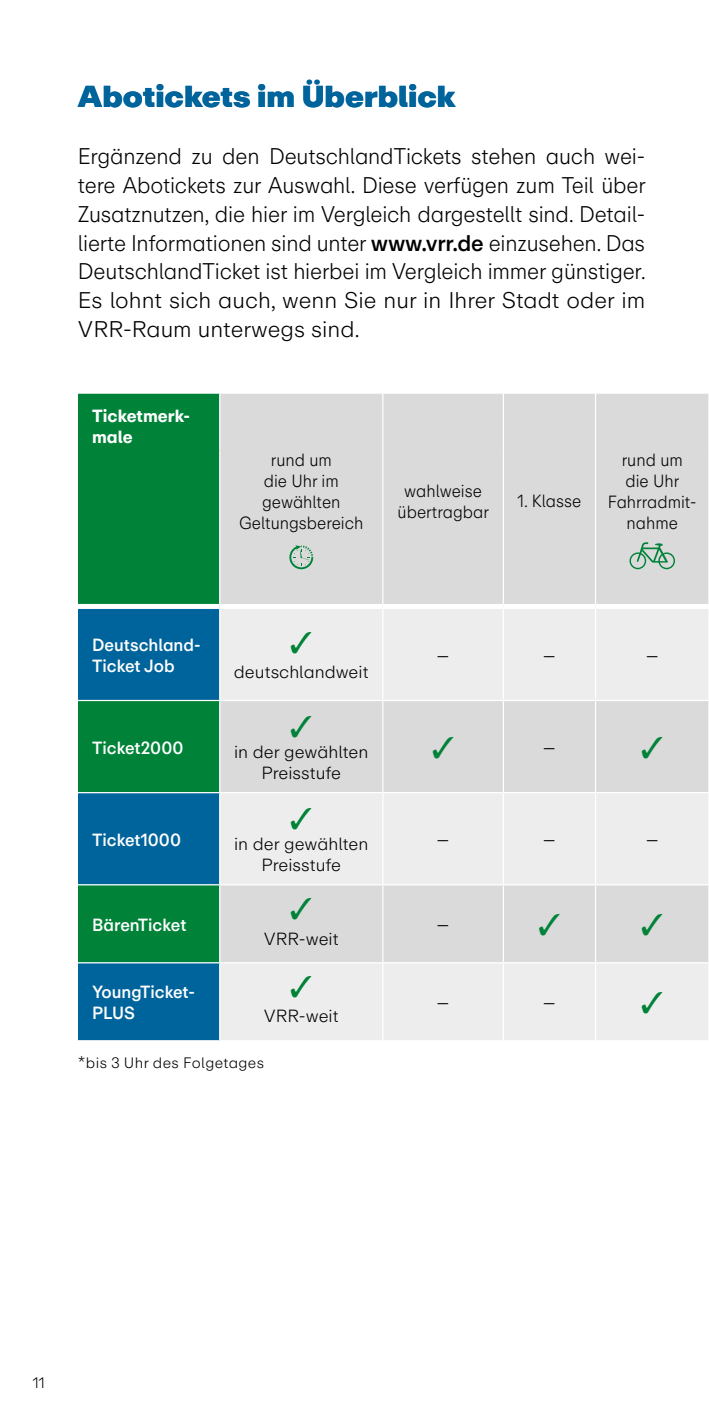
<style>
.page{position:relative;width:709px;height:1418px;background:#fff}
.page>*{position:absolute;margin:0;border:0;box-sizing:border-box;transform-origin:0 0}
.t1{font:900 30px "ABC Repro";color:#00649c}
.t2{font:300 22.5px/28.8px "ABC Repro";color:#000;text-align:justify;scale:.95 1}
.t3{font:300 20px "ABC Repro";color:#000}
.t4{font:300 17.5px/21px "ABC Repro";color:#000;text-align:center;scale:.93 1}
.t5{font:300 17.5px/21px "ABC Repro";color:#000;text-align:center}
.t6{font:500 17.5px/21px "ABC Repro";color:#fff;scale:.93 1}
.t7{font:700 17.5px/21px "ABC Repro";color:#fff;scale:.93 1}
.t8{font:300 15px "ABC Repro";letter-spacing:.025em;color:#000}
.s1{font-weight:500}
</style>
<div class="page">
<div style="left:78px;top:394px;width:141px;height:210px;background:#008339"></div>
<div style="left:220px;top:394px;width:488px;height:210px;background:#dadada"></div>
<svg style="left:78px;top:609px;width:141px;height:431px;background:#007075"></svg>
<svg style="left:220px;top:609px;width:488px;height:431px;background:#e5e5e5"></svg>
<hr style="left:382px;top:609px;width:1px;height:91px;background:#fff">
<hr style="left:503px;top:609px;width:1px;height:91px;background:#fff">
<hr style="left:595px;top:609px;width:1px;height:91px;background:#fff">
<hr style="left:78px;top:700px;width:142px;height:1px;background:#fff">
<hr style="left:220px;top:700px;width:163px;height:1px;background:#fff">
<hr style="left:383px;top:700px;width:120px;height:1px;background:#fff">
<hr style="left:382px;top:701px;width:1px;height:91px;background:#fff">
<hr style="left:503px;top:700px;width:92px;height:1px;background:#fff">
<hr style="left:503px;top:701px;width:1px;height:91px;background:#fff">
<hr style="left:595px;top:700px;width:114px;height:1px;background:#fff">
<hr style="left:595px;top:701px;width:1px;height:91px;background:#fff">
<hr style="left:78px;top:792px;width:142px;height:1px;background:#fff">
<hr style="left:220px;top:792px;width:163px;height:1px;background:#fff">
<hr style="left:383px;top:792px;width:120px;height:1px;background:#fff">
<hr style="left:382px;top:793px;width:1px;height:91px;background:#fff">
<hr style="left:503px;top:792px;width:92px;height:1px;background:#fff">
<hr style="left:503px;top:793px;width:1px;height:91px;background:#fff">
<hr style="left:595px;top:792px;width:114px;height:1px;background:#fff">
<hr style="left:595px;top:793px;width:1px;height:91px;background:#fff">
<hr style="left:78px;top:884px;width:142px;height:1px;background:#fff">
<hr style="left:220px;top:884px;width:163px;height:1px;background:#fff">
<hr style="left:383px;top:884px;width:120px;height:1px;background:#fff">
<hr style="left:382px;top:885px;width:1px;height:77px;background:#fff">
<hr style="left:503px;top:884px;width:92px;height:1px;background:#fff">
<hr style="left:503px;top:885px;width:1px;height:77px;background:#fff">
<hr style="left:595px;top:884px;width:114px;height:1px;background:#fff">
<hr style="left:595px;top:885px;width:1px;height:77px;background:#fff">
<hr style="left:78px;top:962px;width:142px;height:1px;background:#fff">
<hr style="left:220px;top:962px;width:163px;height:1px;background:#fff">
<hr style="left:383px;top:962px;width:120px;height:1px;background:#fff">
<hr style="left:382px;top:963px;width:1px;height:77px;background:#fff">
<hr style="left:503px;top:962px;width:92px;height:1px;background:#fff">
<hr style="left:503px;top:963px;width:1px;height:77px;background:#fff">
<hr style="left:595px;top:962px;width:114px;height:1px;background:#fff">
<hr style="left:595px;top:963px;width:1px;height:77px;background:#fff">
<hr style="left:382px;top:394px;width:1px;height:56px;background:#fff">
<hr style="left:503px;top:394px;width:1px;height:56px;background:#fff">
<hr style="left:595px;top:394px;width:1px;height:56px;background:#fff">
<hr style="left:382px;top:450px;width:1px;height:154px;background:#fff">
<hr style="left:503px;top:450px;width:1px;height:154px;background:#fff">
<hr style="left:595px;top:450px;width:1px;height:154px;background:#fff">
<svg style="left:289px;top:545px;width:24px;height:24px"></svg>
<svg style="left:629px;top:542px;width:46px;height:27px"></svg>
<svg style="left:291px;top:632px;width:20px;height:21px"></svg>
<svg style="left:291px;top:715px;width:20px;height:22px"></svg>
<svg style="left:433px;top:736px;width:20px;height:22px"></svg>
<svg style="left:642px;top:736px;width:20px;height:22px"></svg>
<svg style="left:291px;top:807px;width:20px;height:22px"></svg>
<svg style="left:291px;top:898px;width:20px;height:21px"></svg>
<svg style="left:539px;top:913px;width:20px;height:22px"></svg>
<svg style="left:642px;top:913px;width:20px;height:22px"></svg>
<svg style="left:291px;top:976px;width:20px;height:21px"></svg>
<svg style="left:642px;top:991px;width:20px;height:22px"></svg>
<h1 class="t1" style="left:78px;top:76px;width:379px">Abotickets im Überblick</h1>
<p class="t2" style="left:78px;top:142px;width:599px">Ergänzend zu den DeutschlandTickets stehen auch wei&shy;tere Abotickets zur Auswahl. Diese verfügen zum Teil ü ber Zusatznutzen, die hier im Vergleich dargestellt sind. Detail&shy;lierte Informationen sind unter <span class="s1">www.vrr.de</span> einzusehen. Das DeutschlandTicket ist hierbei im Vergleich immer gü nstiger.<br>Es lohnt sich auch, wenn Sie nur in Ihrer Stadt oder im VRR-Raum unterwegs sind.</p>
<p class="t7" style="left:92px;top:406px;width:107px">Ticketmerk&shy;male</p>
<p class="t4" style="left:239px;top:449px;width:135px">rund um<br>die Uhr im gewählten<br>Geltungsbereich</p>
<p class="t4" style="left:397px;top:480px;width:100px">wahlweise<br>ü bertragbar</p>
<p class="t4" style="left:517px;top:490px;width:70px">1. Klasse</p>
<p class="t4" style="left:608px;top:449px;width:97px">rund um die Uhr<br>Fahrradmit&shy;nahme</p>
<p class="t6" style="left:92px;top:634px;width:118px">Deutschland-<br>Ticket Job</p>
<p class="t5" style="left:234px;top:661px;width:136px">deutschlandweit</p>
<p class="t3" style="left:436px;top:643px;width:14px">–</p>
<p class="t3" style="left:543px;top:643px;width:14px">–</p>
<p class="t3" style="left:645px;top:643px;width:14px">–</p>
<p class="t6" style="left:92px;top:737px;width:100px">Ticket2000</p>
<p class="t5" style="left:234px;top:741px;width:136px">in der gewählten<br>Preisstufe</p>
<p class="t3" style="left:543px;top:735px;width:14px">–</p>
<p class="t6" style="left:92px;top:829px;width:97px">Ticket1000</p>
<p class="t5" style="left:234px;top:833px;width:136px">in der gewählten<br>Preisstufe</p>
<p class="t3" style="left:436px;top:827px;width:14px">–</p>
<p class="t3" style="left:543px;top:827px;width:14px">–</p>
<p class="t3" style="left:645px;top:827px;width:14px">–</p>
<p class="t6" style="left:92px;top:914px;width:103px">BärenTicket</p>
<p class="t6" style="left:92px;top:981px;width:112px">YoungTicket-<br>PLUS</p>
<p class="t5" style="left:264px;top:928px;width:76px">VRR-weit</p>
<p class="t5" style="left:264px;top:1006px;width:76px">VRR-weit</p>
<p class="t8" style="left:78px;top:1053px;width:188px">*bis 3 Uhr des Folgetages</p>
<p class="t3" style="left:436px;top:912px;width:14px">–</p>
<p class="t3" style="left:436px;top:990px;width:14px">–</p>
<p class="t3" style="left:543px;top:990px;width:14px">–</p>
<p class="t8" style="left:33px;top:1373px;width:14px">11</p>
</div>
